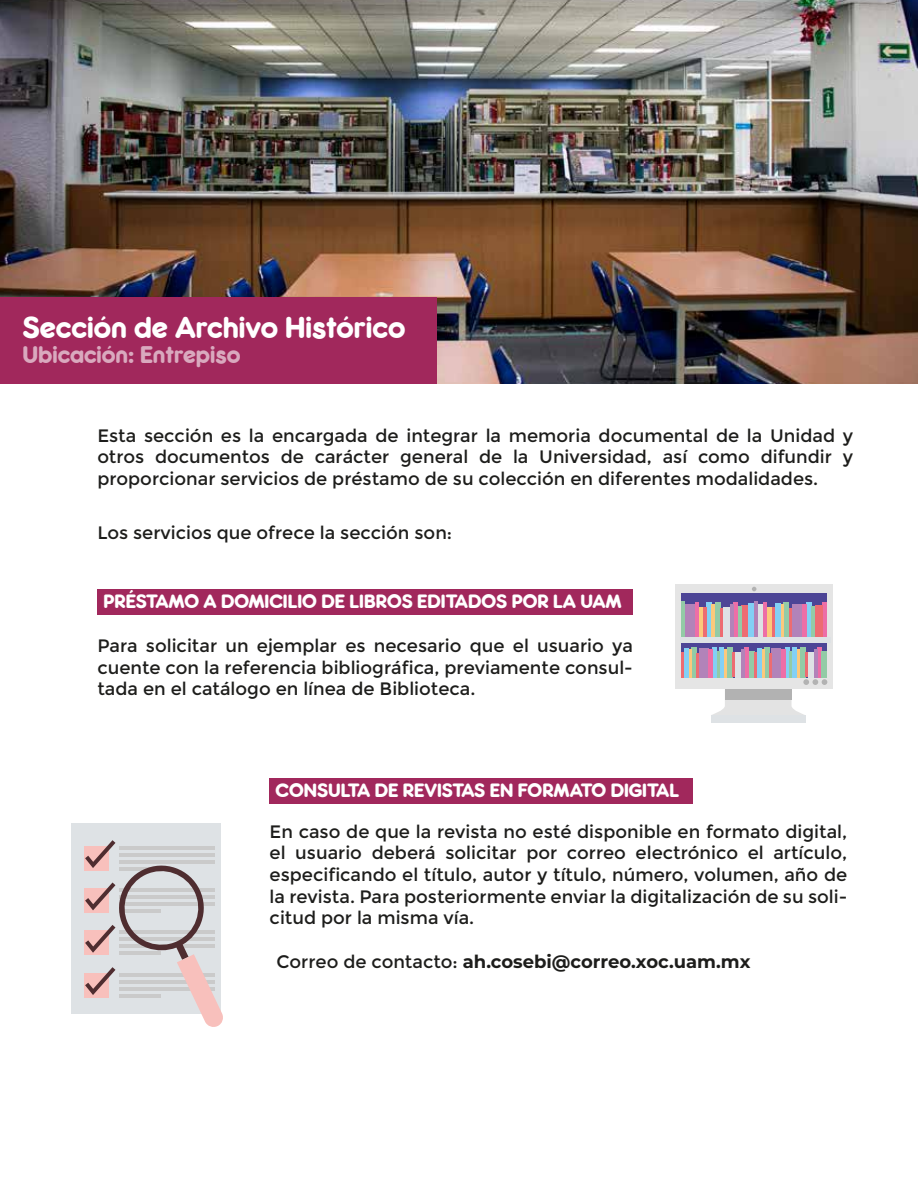
<style>
.page{position:relative;width:918px;height:1188px;background:#fff}
.page>*{position:absolute;margin:0;border:0;box-sizing:border-box;transform-origin:0 0}
.t1{font:28.35px "Rocko Ultra FLF";color:#fff}
.t2{font:22.5px "Rocko Ultra FLF";color:#d9a9be}
.t3{font:18px/21.6px "Montserrat";color:#1d1d1b;text-align:justify}
.t4{font:18px "Rocko Ultra FLF";color:#fff}
.t5{font:100 18px "Montserrat";color:#1d1d1b}
.s1{font-weight:400}
</style>
<div class="page">
<img style="left:0;top:0;width:918px;height:383px">
<div style="left:97px;top:589px;width:536px;height:25px;background:#a1285c"></div>
<div style="left:270px;top:778px;width:423px;height:26px;background:#a1285c"></div>
<div style="left:71px;top:824px;width:150px;height:190px;background:#dee2e5"></div>
<div style="left:84px;top:846px;width:25px;height:25px;background:#f8c0bc"></div>
<div style="left:84px;top:888px;width:25px;height:25px;background:#f8c0bc"></div>
<div style="left:84px;top:930px;width:25px;height:25px;background:#f8c0bc"></div>
<div style="left:84px;top:973px;width:25px;height:25px;background:#f8c0bc"></div>
<svg style="left:85px;top:840px;width:138px;height:187px"></svg>
<div style="left:675px;top:584px;width:158px;height:105px;background:#e5e5e5"></div>
<div style="left:681px;top:593px;width:146px;height:84px;background:#4d4596"></div>
<svg style="left:752px;top:587px;width:4px;height:4px"></svg>
<svg style="left:712px;top:679px;width:115px;height:36px"></svg>
<div style="left:725px;top:689px;width:67px;height:11px;background:#b2b2b2"></div>
<div style="left:711px;top:715px;width:95px;height:8px;background:#dee2e5"></div>
<div style="left:685px;top:604px;width:10px;height:33px;background:#b283b9"></div>
<div style="left:699px;top:608px;width:5px;height:29px;background:#fcc97c"></div>
<div style="left:707px;top:603px;width:5px;height:34px;background:#83d0f5"></div>
<div style="left:715px;top:603px;width:6px;height:34px;background:#93cba6"></div>
<div style="left:723px;top:608px;width:7px;height:29px;background:#dee2e5"></div>
<div style="left:733px;top:603px;width:5px;height:34px;background:#ed6ea7"></div>
<div style="left:741px;top:606px;width:7px;height:31px;background:#ed6c72"></div>
<hr style="left:681px;top:602px;width:4px;height:35px;background:#93cba6">
<hr style="left:695px;top:603px;width:4px;height:34px;background:#ed6ea7">
<hr style="left:704px;top:608px;width:3px;height:29px;background:#ed6c72">
<hr style="left:712px;top:605px;width:3px;height:32px;background:#fcc97c">
<hr style="left:721px;top:609px;width:2px;height:28px;background:#ed6c72">
<hr style="left:730px;top:605px;width:3px;height:32px;background:#b283b9">
<hr style="left:738px;top:607px;width:3px;height:30px;background:#93cba6">
<div style="left:748px;top:603px;width:6px;height:34px;background:#83d0f5"></div>
<div style="left:792px;top:604px;width:10px;height:33px;background:#b283b9"></div>
<div style="left:767px;top:608px;width:5px;height:29px;background:#fcc97c"></div>
<div style="left:807px;top:603px;width:5px;height:34px;background:#83d0f5"></div>
<div style="left:784px;top:603px;width:5px;height:34px;background:#93cba6"></div>
<div style="left:758px;top:605px;width:5px;height:32px;background:#dee2e5"></div>
<div style="left:822px;top:603px;width:5px;height:34px;background:#ed6ea7"></div>
<div style="left:815px;top:606px;width:7px;height:31px;background:#ed6c72"></div>
<hr style="left:754px;top:602px;width:4px;height:35px;background:#b283b9">
<hr style="left:763px;top:603px;width:4px;height:34px;background:#ed6ea7">
<hr style="left:772px;top:608px;width:3px;height:29px;background:#ed6c72">
<svg style="left:780px;top:605px;width:4px;height:32px"></svg>
<hr style="left:789px;top:609px;width:3px;height:28px;background:#ed6c72">
<div style="left:802px;top:605px;width:5px;height:32px;background:#ed6ea7"></div>
<hr style="left:812px;top:607px;width:3px;height:30px;background:#93cba6">
<div style="left:775px;top:603px;width:5px;height:34px;background:#83d0f5"></div>
<div style="left:680px;top:637px;width:150px;height:6px;background:#dee2e5"></div>
<div style="left:719px;top:647px;width:5px;height:30px;background:#83d0f5"></div>
<div style="left:727px;top:647px;width:5px;height:30px;background:#93cba6"></div>
<div style="left:735px;top:652px;width:6px;height:25px;background:#dee2e5"></div>
<hr style="left:745px;top:647px;width:4px;height:30px;background:#ed6ea7">
<hr style="left:724px;top:649px;width:3px;height:28px;background:#fcc97c">
<hr style="left:732px;top:652px;width:3px;height:25px;background:#ed6c72">
<hr style="left:741px;top:649px;width:4px;height:28px;background:#b283b9">
<div style="left:749px;top:651px;width:5px;height:26px;background:#93cba6"></div>
<div style="left:699px;top:648px;width:9px;height:29px;background:#b283b9"></div>
<div style="left:712px;top:647px;width:5px;height:30px;background:#83d0f5"></div>
<div style="left:692px;top:647px;width:5px;height:30px;background:#93cba6"></div>
<hr style="left:681px;top:652px;width:3px;height:25px;background:#ed6c72">
<hr style="left:689px;top:649px;width:3px;height:28px;background:#fcc97c">
<hr style="left:697px;top:653px;width:2px;height:24px;background:#ed6c72">
<hr style="left:708px;top:649px;width:4px;height:28px;background:#ed6ea7">
<hr style="left:717px;top:651px;width:2px;height:26px;background:#93cba6">
<div style="left:684px;top:648px;width:5px;height:29px;background:#83d0f5"></div>
<div style="left:792px;top:647px;width:5px;height:30px;background:#83d0f5"></div>
<div style="left:800px;top:647px;width:5px;height:30px;background:#93cba6"></div>
<div style="left:808px;top:652px;width:6px;height:25px;background:#dee2e5"></div>
<div style="left:817px;top:647px;width:5px;height:30px;background:#ed6ea7"></div>
<hr style="left:797px;top:649px;width:3px;height:28px;background:#fcc97c">
<hr style="left:805px;top:652px;width:3px;height:25px;background:#ed6c72">
<hr style="left:814px;top:649px;width:3px;height:28px;background:#b283b9">
<div style="left:822px;top:651px;width:5px;height:26px;background:#93cba6"></div>
<div style="left:772px;top:648px;width:9px;height:29px;background:#b283b9"></div>
<div style="left:785px;top:647px;width:5px;height:30px;background:#83d0f5"></div>
<div style="left:765px;top:647px;width:5px;height:30px;background:#93cba6"></div>
<hr style="left:754px;top:652px;width:3px;height:25px;background:#ed6c72">
<hr style="left:762px;top:649px;width:3px;height:28px;background:#fcc97c">
<hr style="left:770px;top:653px;width:2px;height:24px;background:#ed6c72">
<hr style="left:781px;top:649px;width:4px;height:28px;background:#ed6ea7">
<hr style="left:790px;top:651px;width:2px;height:26px;background:#93cba6">
<div style="left:757px;top:648px;width:5px;height:29px;background:#83d0f5"></div>
<div style="left:0;top:297px;width:437px;height:86px;background:#a1285c"></div>
<h1 class="t1" style="left:22px;top:309px;width:385px">Sección de Archivo Histórico</h1>
<p class="t2" style="left:22px;top:340px;width:220px">Ubicación: Entrepiso</p>
<p class="t3" style="left:97px;top:425px;width:757px">Esta sección es la encargada de integrar la memoria documental de la Unidad y otros documentos de carácter general de la Universidad, así como difundir y proporcionar servicios de préstamo de su colección en diferentes modalidades.</p>
<p class="t3" style="left:97px;top:522px;width:356px">Los servicios que ofrece la sección son:</p>
<p class="t4" style="left:103px;top:589px;width:520px">PRÉSTAMO A DOMICILIO DE LIBROS EDITADOS POR LA UAM</p>
<p class="t3" style="left:97px;top:635px;width:537px">Para solicitar un ejemplar es necesario que el usuario ya cuente con la referencia bibliográfica, previamente consul&shy;tada en el catálogo en línea de Biblioteca.</p>
<p class="t4" style="left:276px;top:779px;width:405px">CONSULTA DE REVISTAS EN FORMATO DIGITAL</p>
<p class="t3" style="left:270px;top:821px;width:579px">En caso de que la revista no esté disponible en formato digital, el usuario deberá solicitar por correo electrónico el artículo, especificando el título, autor y título, número, volumen, año de la revista. Para posteriormente enviar la digitalización de su soli&shy;citud por la misma vía.</p>
<p class="t5" style="left:277px;top:949px;width:475px"><span class="s1">Correo de contacto:</span> ah.cosebi@correo.xoc.uam.mx</p>
</div>
